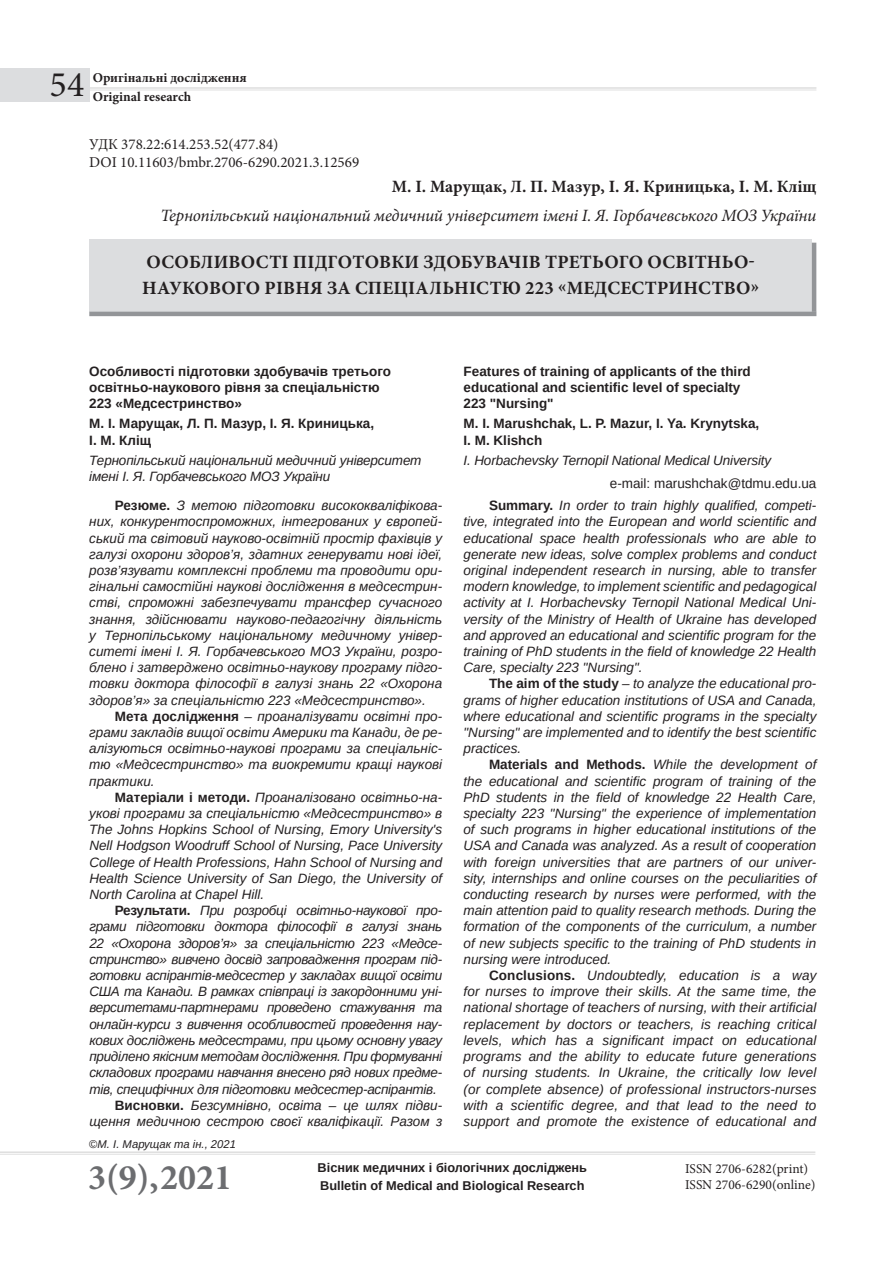
<style>
.page{position:relative;width:893px;height:1263px;background:#fff}
.page>*{position:absolute;margin:0;border:0;box-sizing:border-box;transform-origin:0 0}
.t1{font:700 36px "Minion Pro";color:#6c6d70}
.t2{font:36px "Minion Pro";color:#231f20}
.t3{font:700 18.75px/25.5px "Minion Pro";letter-spacing:.01em;color:#231f20}
.t4{font:italic 17.25px "Minion Pro";letter-spacing:-.015em;color:#231f20}
.t5{font:700 17.25px "Minion Pro";color:#231f20}
.t6{font:15px/18px "Minion Pro";color:#231f20}
.t7{font:italic 13.5px/16.2px "Arimo";letter-spacing:-.01em;color:#231f20;text-align:justify}
.t8{font:700 13.5px/16.2px "Arimo";color:#231f20}
.t9{font:13.5px/16.2px "Minion Pro";color:#231f20}
.t10{font:700 13.5px/19.4px "Minion Pro";color:#231f20}
.t11{font:700 12.75px "Arimo";color:#231f20}
.t12{font:italic 11.25px "Arimo";color:#231f20}
.s1{font-weight:700;font-style:normal}
.s2{font-style:normal}
</style>
<div class="page">
<hr style="left:0;top:1151px;width:815px;height:2px;background:#231f20">
<hr style="left:0;top:1154px;width:815px;height:1px;background:#231f20">
<hr style="left:89px;top:87px;width:727px;height:2px;background:#231f20">
<hr style="left:89px;top:90px;width:727px;height:1px;background:#231f20">
<div style="left:0;top:69px;width:89px;height:33px;background:#dcdddf"></div>
<div style="left:89px;top:239px;width:723px;height:73px;background:#dcdddf"></div>
<hr style="left:812px;top:243px;width:4px;height:69px;background:#939598">
<hr style="left:89px;top:312px;width:727px;height:4px;background:#939598">
<h1 class="t2" style="left:50px;top:60px;width:36px">54</h1>
<p class="t10" style="left:93px;top:68px;width:156px">Оригінальні дослідження<br>Original research</p>
<p class="t6" style="left:89px;top:135px;width:271px">УДК 378.22:614.253.52(477.84)<br>DOI 10.11603/bmbr.2706-6290.2021.3.12569</p>
<p class="t5" style="left:392px;top:174px;width:426px">М. І. Марущак, Л. П. Мазур, І. Я. Криницька, І. М. Кліщ</p>
<p class="t4" style="left:161px;top:204px;width:657px">Тернопільський національний медичний університет імені І. Я. Горбачевського МОЗ України</p>
<h2 class="t3" style="left:142px;top:249px;width:619px">ОСОБЛИВОСТІ ПІДГОТОВКИ ЗДОБУВАЧІВ ТРЕТЬОГО ОСВІТНЬО-<br>НАУКОВОГО РІВНЯ ЗА СПЕЦІАЛЬНІСТЮ 223 «МЕДСЕСТРИНСТВО»</h2>
<p class="t8" style="left:89px;top:363px;width:303px">Особливості підготовки здобувачів третього освітньо-наукового рівня за спеціальністю<br>223 «Медсестринство»</p>
<p class="t8" style="left:89px;top:416px;width:286px">М. І. Марущак, Л. П. Мазур, І. Я. Криницька,<br>І. М. Кліщ</p>
<p class="t7" style="left:89px;top:452px;width:334px">Тернопільський національний медичний університет імені І. Я. Горбачевського МОЗ України</p>
<p class="t7" style="left:89px;top:497px;width:354px;text-indent:26px"><span class="s1">Резюме.</span> З метою підготовки висококваліфікова&shy;них, конкурентоспроможних, інтегрованих у європей&shy;ський та світовий науково-освітній простір фахівців у галузі охорони здоров’я, здатних генерувати нові ідеї, розв’язувати комплексні проблеми та проводити ори&shy;гінальні самостійні наукові дослідження в медсестрин&shy;стві, спроможні забезпечувати трансфер сучасного знання, здійснювати науково-педагогічну діяльність у Тернопільському національному медичному універ&shy;ситеті імені І. Я. Горбачевського МОЗ України, розро&shy;блено і затверджено освітньо-наукову програму підго&shy;товки доктора філософії в галузі знань 22 «Охорона здоров’я» за спеціальністю 223 «Медсестринство».</p>
<p class="t7" style="left:89px;top:708px;width:354px;text-indent:26px"><span class="s1">Мета дослідження</span> – проаналізувати освітні про&shy;грами закладів вищої освіти Америки та Канади, де ре&shy;алізуються освітньо-наукові програми за спеціальніс&shy;тю «Медсестринство» та виокремити кращі наукові практики.</p>
<p class="t7" style="left:89px;top:789px;width:354px;text-indent:26px"><span class="s1">Матеріали і методи.</span> Проаналізовано освітньо-на&shy;укові програми за спеціальністю «Медсестринство» в The Johns Hopkins School of Nursing, Emory University's Nell Hodgson Woodruff School of Nursing, Pace University College of Health Professions, Hahn School of Nursing and Health Science University of San Diego, the University of North Carolina at Chapel Hill.</p>
<p class="t7" style="left:115px;top:902px;width:329px"><span class="s1">Результати.</span> При розробці освітньо-наукової про-</p>
<p class="t7" style="left:89px;top:918px;width:354px">грами підготовки доктора філософії в галузі знань</p>
<p class="t7" style="left:89px;top:935px;width:354px">22 «Охорона здоров’я» за спеціальністю 223 «Медсе-</p>
<p class="t7" style="left:89px;top:951px;width:354px">стринство» вивчено досвід запровадження програм під-</p>
<p class="t7" style="left:89px;top:967px;width:354px">готовки аспірантів-медсестер у закладах вищої освіти</p>
<p class="t7" style="left:89px;top:983px;width:354px">США та Канади. В рамках співпраці із закордонними уні-</p>
<p class="t7" style="left:89px;top:999px;width:354px">верситетами-партнерами проведено стажування та</p>
<p class="t7" style="left:89px;top:1016px;width:354px">онлайн-курси з вивчення особливостей проведення нау-</p>
<p class="t7" style="left:89px;top:1032px;width:354px">кових досліджень медсестрами, при цьому основну увагу</p>
<p class="t7" style="left:89px;top:1048px;width:354px">приділено якісним методам дослідження. При формуванні</p>
<p class="t7" style="left:89px;top:1064px;width:354px">складових програми навчання внесено ряд нових предме-</p>
<p class="t7" style="left:89px;top:1080px;width:349px">тів, специфічних для підготовки медсестер-аспірантів.</p>
<p class="t7" style="left:115px;top:1097px;width:329px"><span class="s1">Висновки.</span> Безсумнівно, освіта – це шлях підви-</p>
<p class="t7" style="left:89px;top:1113px;width:354px">щення медичною сестрою своєї кваліфікації. Разом з</p>
<p class="t12" style="left:89px;top:1136px;width:148px"><span class="s2">©</span>М. І. Марущак та ін., 2021</p>
<p class="t8" style="left:464px;top:363px;width:289px">Features of training of applicants of the third educational and scientific level of specialty<br>223 "Nursing"</p>
<p class="t8" style="left:463px;top:416px;width:297px">M. I. Marushchak, L. P. Mazur, I. Ya. Krynytska,<br>I. M. Klіshch</p>
<p class="t7" style="left:463px;top:452px;width:309px">І. Horbachevsky Ternopil National Medical University</p>
<p class="t7" style="left:489px;top:472px;width:329px;line-height:22.5px;text-align:right"><span class="s2">е-mail: marushchak@tdmu.edu.ua<br></span><span class="s1">Summary.</span> In order to train highly qualified, competi-</p>
<p class="t7" style="left:463px;top:513px;width:354px">tive, integrated into the European and world scientific and educational space health professionals who are able to generate new ideas, solve complex problems and conduct original independent research in nursing, able to transfer modern knowledge, to implement scientific and pedagogical activity at I. Horbachevsky Ternopil National Medical Uni&shy;versity of the Ministry of Health of Ukraine has developed and approved an educational and scientific program for the training of PhD students in the field of knowledge 22 Health Care, specialty 223 "Nursing".</p>
<p class="t7" style="left:463px;top:675px;width:354px;text-indent:26px"><span class="s1">The aim of the study</span> – to analyze the educational pro&shy;grams of higher education institutions of USA and Canada, where educational and scientific programs in the specialty "Nursing" are implemented and to identify the best scientific practices.</p>
<p class="t7" style="left:463px;top:756px;width:354px;text-indent:26px"><span class="s1">Materials and Methods.</span> While the development of the educational and scientific program of training of the PhD students in the field of knowledge 22 Health Care, specialty 223 "Nursing" the experience of implementation of such programs in higher educational institutions of the USA and Canada was analyzed. As a result of cooperation with foreign universities that are partners of our univer&shy;sity, internships and online courses on the peculiarities of conducting research by nurses were performed, with the main attention paid to quality research methods. During the formation of the components of the curriculum, a number of new subjects specific to the training of PhD students in nursing were introduced.</p>
<p class="t7" style="left:463px;top:967px;width:354px;text-indent:26px"><span class="s1">Conclusions.</span> Undoubtedly, education is a way for nurses to improve their skills. At the same time, the national shortage of teachers of nursing, with their artificial replacement by doctors or teachers, is reaching critical levels, which has a significant impact on educational programs and the ability to educate future generations of nursing students. In Ukraine, the critically low level (or complete absence) of professional instructors-nurses with a scientific degree, and that lead to the need to support and promote the existence of educational and</p>
<h1 class="t1" style="left:88px;top:1152px;width:145px">3(9),2021</h1>
<p class="t11" style="left:318px;top:1159px;width:271px">Вісник медичних і біологічних досліджень</p>
<p class="t11" style="left:320px;top:1177px;width:266px">Bulletin of Medical and Biological Research</p>
<p class="t9" style="left:685px;top:1160px;width:132px">ISSN 2706-6282(print)<br>ISSN 2706-6290(online)</p>
</div>
